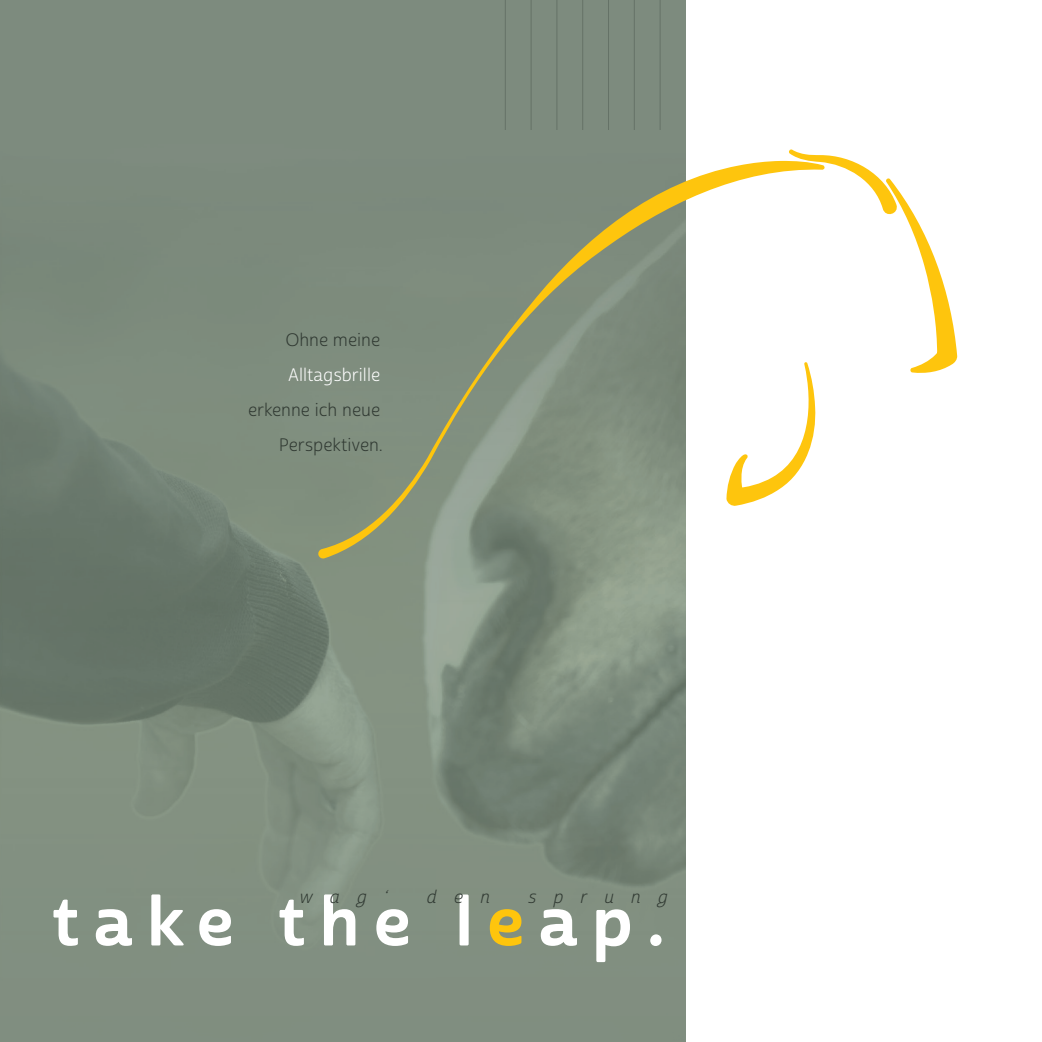
<style>
.page{position:relative;width:1042px;height:1042px;background:#fff}
.page>*{position:absolute;margin:0;border:0;box-sizing:border-box;transform-origin:0 0}
.t1{font:66.85px "Cabrito Sans Nor Bol";letter-spacing:.22em;color:#fff}
.t2{font:17.5px/35px "Cabrito Sans Nor Boo";color:#303932;text-align:right}
.t3{font:17.5px "Cabrito Sans Nor Boo";color:#fff}
.t4{font:17.5px "Cabrito Sans Nor Boo It";letter-spacing:.98em;color:#303932}
.s1{color:#fec50d}
</style>
<div class="page">
<div style="left:0;top:0;width:685px;height:1042px;background:#7d8b7e"></div>
<img style="left:0;top:363px;width:685px;height:554px">
<svg style="left:318px;top:161px;width:408px;height:398px"></svg>
<svg style="left:726px;top:149px;width:231px;height:357px"></svg>
<hr style="left:505px;top:0;width:1px;height:130px;background:#657267">
<hr style="left:531px;top:0;width:1px;height:130px;background:#657267">
<hr style="left:556px;top:0;width:1px;height:130px;background:#657267">
<hr style="left:582px;top:0;width:1px;height:130px;background:#657267">
<hr style="left:608px;top:0;width:1px;height:130px;background:#657267">
<hr style="left:634px;top:0;width:1px;height:130px;background:#657267">
<hr style="left:660px;top:0;width:1px;height:130px;background:#657267">
<p class="t2" style="left:285px;top:323px;width:96px">Ohne meine</p>
<p class="t3" style="left:288px;top:364px;width:93px">Alltagsbrille</p>
<p class="t2" style="left:248px;top:393px;width:136px">erkenne ich neue<br>Perspektiven.</p>
<p class="t4" style="left:299px;top:886px;width:90px">wag‘</p>
<p class="t4" style="left:426px;top:886px;width:65px">den</p>
<p class="t4" style="left:528px;top:886px;width:141px">sprung</p>
<h1 class="t1" style="left:52px;top:879px;width:614px">take the l<span class="s1">e</span>ap.</h1>
</div>
